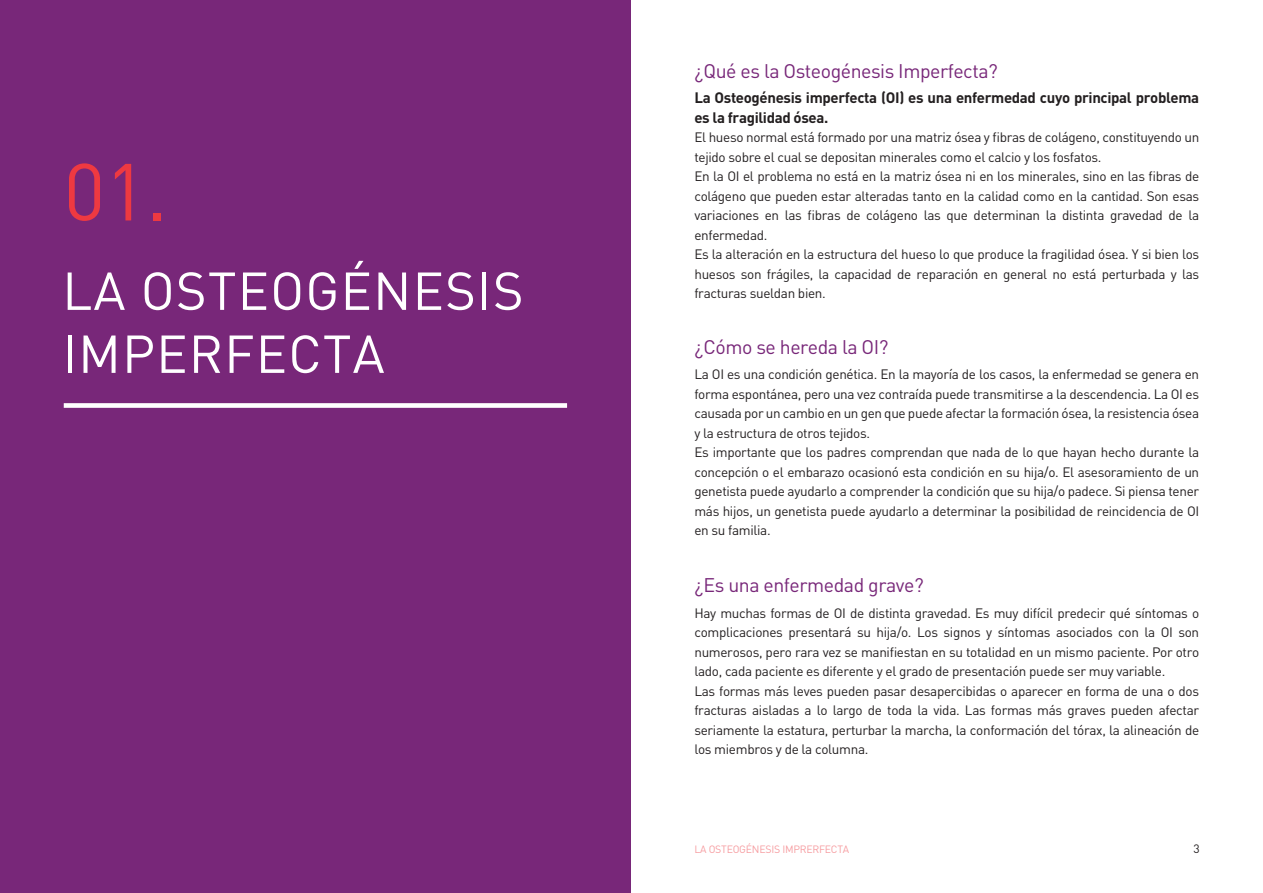
<style>
.page{position:relative;width:1263px;height:893px;background:#fff}
.page>*{position:absolute;margin:0;border:0;box-sizing:border-box;transform-origin:0 0}
.t1{font:79.5px "DIN Pro";color:#ee3941}
.t2{font:52.5px/63px "DIN Pro";letter-spacing:.02em;color:#fff}
.t3{font:19.5px "DIN Pro";letter-spacing:-.025em;color:#782779}
.t4{font:700 15px/19.5px "DIN Pro";letter-spacing:-.025em;color:#231f20}
.t5{font:13.5px/19.5px "DIN Pro";letter-spacing:-.025em;color:#231f20}
.t6{font:12px "DIN Pro";color:#231f20}
.t7{font:10.5px "DIN Pro";letter-spacing:-.025em;color:rgb(238 57 65/.5)}
</style>
<div class="page">
<div style="left:0;top:0;width:631px;height:893px;background:#782779"></div>
<div style="left:64px;top:403px;width:503px;height:5px;background:#fff"></div>
<h1 class="t1" style="left:64px;top:138px;width:105px">01.</h1>
<h2 class="t2" style="left:62px;top:257px;width:463px">LA OSTEOGÉNESIS<br>IMPERFECTA</h2>
<h3 class="t3" style="left:694px;top:57px;width:305px">¿Qué es la Osteogénesis Imperfecta?</h3>
<p class="t4" style="left:694px;top:87px;width:506px">La Osteogénesis imperfecta (OI) es una enfermedad cuyo principal problema es la fragilidad ósea.</p>
<p class="t5" style="left:694px;top:127px;width:506px">El hueso normal está formado por una matriz ósea y fibras de colágeno, constituyendo un tejido sobre el cual se depositan minerales como el calcio y los fosfatos.<br>En la OI el problema no está en la matriz ósea ni en los minerales, sino en las fibras de colágeno que pueden estar alteradas tanto en la calidad como en la cantidad. Son esas variaciones en las fibras de colágeno las que determinan la distinta gravedad de la enfermedad.<br>Es la alteración en la estructura del hueso lo que produce la fragilidad ósea. Y si bien los huesos son frágiles, la capacidad de reparación en general no está perturbada y las fracturas sueldan bien.</p>
<h3 class="t3" style="left:694px;top:333px;width:196px">¿Cómo se hereda la OI?</h3>
<p class="t5" style="left:694px;top:364px;width:506px">La OI es una condición genética. En la mayoría de los casos, la enfermedad se genera en forma espontánea, pero una vez contraída puede transmitirse a la descendencia. La OI es causada por un cambio en un gen que puede afectar la formación ósea, la resistencia ósea y la estructura de otros tejidos.<br>Es importante que los padres comprendan que nada de lo que hayan hecho durante la concepción o el embarazo ocasionó esta condición en su hija/o. El asesoramiento de un genetista puede ayudarlo a comprender la condición que su hija/o padece. Si piensa tener más hijos, un genetista puede ayudarlo a determinar la posibilidad de reincidencia de OI en su familia.</p>
<h3 class="t3" style="left:694px;top:572px;width:231px">¿Es una enfermedad grave?</h3>
<p class="t5" style="left:694px;top:602px;width:506px">Hay muchas formas de OI de distinta gravedad. Es muy difícil predecir qué síntomas o complicaciones presentará su hija/o. Los signos y síntomas asociados con la OI son numerosos, pero rara vez se manifiestan en su totalidad en un mismo paciente. Por otro lado, cada paciente es diferente y el grado de presentación puede ser muy variable.<br>Las formas más leves pueden pasar desapercibidas o aparecer en forma de una o dos fracturas aisladas a lo largo de toda la vida. Las formas más graves pueden afectar seriamente la estatura, perturbar la marcha, la conformación del tórax, la alineación de los miembros y de la columna.</p>
<p class="t7" style="left:694px;top:842px;width:156px">LA OSTEOGÉNESIS IMPRERFECTA</p>
<p class="t6" style="left:1193px;top:841px;width:8px">3</p>
</div>
